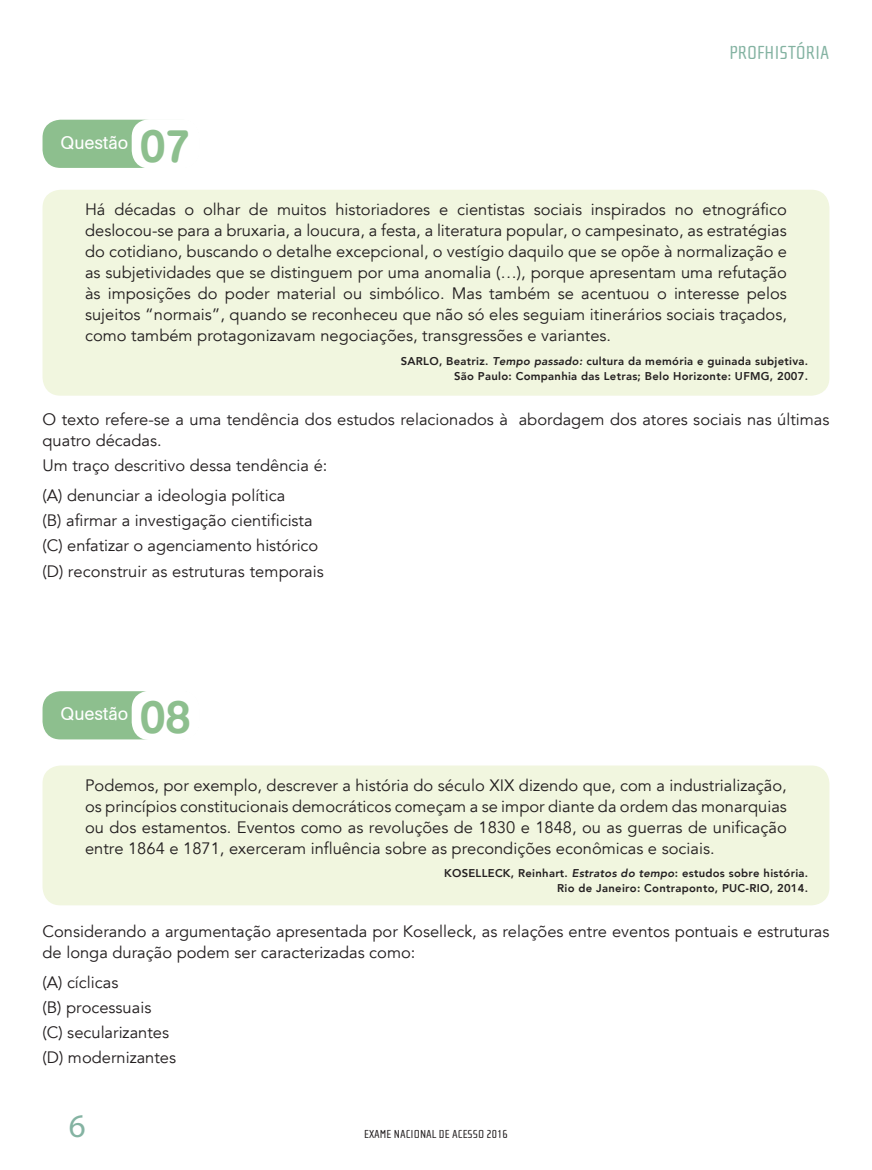
<style>
.page{position:relative;width:872px;height:1170px;background:#fff}
.page>*{position:absolute;margin:0;border:0;box-sizing:border-box;transform-origin:0 0}
.t1{font:500 45px "AG Book Rounded";color:#8dbf8e}
.t2{font:33px "Myriad Pro";color:#84b3a2}
.t3{font:19.5px "Cholla Sans";color:#84b3a2}
.t4{font:18px "AG Book Rounded";color:#fff}
.t5{font:16.5px/21px "Avenir";color:#231f20}
.t6{font:12px "Cholla Sans";color:#231f20}
.t7{font:800 11.25px/15px "Avenir";letter-spacing:.025em;color:#231f20;text-align:right}
.s1{font-style:italic}
</style>
<div class="page">
<div style="left:43px;top:190px;width:786px;height:205px;background:#f1f6df;border-radius:18px"></div>
<div style="left:43px;top:120px;width:156px;height:48px;background:#8dbf8e;border-radius:18px"></div>
<div style="left:132px;top:119px;width:67px;height:49px;background:#fff;border-radius:18px"></div>
<div style="left:43px;top:765px;width:786px;height:140px;background:#f1f6df;border-radius:18px"></div>
<div style="left:43px;top:691px;width:156px;height:48px;background:#8dbf8e;border-radius:18px"></div>
<div style="left:132px;top:690px;width:67px;height:50px;background:#fff;border-radius:18px"></div>
<p class="t4" style="left:61px;top:132px;width:69px">Questão</p>
<h1 class="t1" style="left:140px;top:119px;width:52px">07</h1>
<p class="t3" style="left:729px;top:42px;width:101px">PROFHISTÓRIA</p>
<p class="t5" style="left:85px;top:199px;width:703px;text-align:justify">Há décadas o olhar de muitos historiadores e cientistas sociais inspirados no etnográfico deslocou-se para a bruxaria, a loucura, a festa, a literatura popular, o campesinato, as estratégias do cotidiano, buscando o detalhe excepcional, o vestígio daquilo que se opõe à normalização e as subjetividades que se distinguem por uma anomalia (…), porque apresentam uma refutação às imposições do poder material ou simbólico. Mas também se acentuou o interesse pelos sujeitos “normais”, quando se reconheceu que não só eles seguiam itinerários sociais traçados, como também protagonizavam negociações, transgressões e variantes.</p>
<p class="t7" style="left:401px;top:353px;width:409px">SARLO, Beatriz. <span class="s1">Tempo passado:</span> cultura da memória e guinada subjetiva.<br>São Paulo: Companhia das Letras; Belo Horizonte: UFMG, 2007.</p>
<p class="t5" style="left:43px;top:409px;width:788px">O texto refere-se a uma tendência dos estudos relacionados à abordagem dos atores sociais nas últimas quatro décadas.</p>
<p class="t5" style="left:43px;top:451px;width:286px;line-height:29.5px">Um traço descritivo dessa tendência é: (A) denunciar a ideologia política</p>
<p class="t5" style="left:43px;top:508px;width:283px;line-height:25.2px">(B) afirmar a investigação cientificista (C) enfatizar o agenciamento histórico (D) reconstruir as estruturas temporais</p>
<p class="t4" style="left:61px;top:704px;width:69px">Questão</p>
<h1 class="t1" style="left:140px;top:691px;width:52px">08</h1>
<p class="t5" style="left:85px;top:775px;width:703px;text-align:justify">Podemos, por exemplo, descrever a história do século XIX dizendo que, com a industrialização, os princípios constitucionais democráticos começam a se impor diante da ordem das monarquias ou dos estamentos. Eventos como as revoluções de 1830 e 1848, ou as guerras de unificação entre 1864 e 1871, exerceram influência sobre as precondições econômicas e sociais.</p>
<p class="t7" style="left:444px;top:865px;width:366px">KOSELLECK, Reinhart. <span class="s1">Estratos do tempo</span>: estudos sobre história.<br>Rio de Janeiro: Contraponto, PUC-RIO, 2014.</p>
<p class="t5" style="left:43px;top:921px;width:788px">Considerando a argumentação apresentada por Koselleck, as relações entre eventos pontuais e estruturas de longa duração podem ser caracterizadas como:</p>
<p class="t5" style="left:43px;top:969px;width:135px;line-height:25.2px">(A) cíclicas<br>(B) processuais<br>(C) secularizantes (D) modernizantes</p>
<h2 class="t2" style="left:69px;top:1105px;width:18px">6</h2>
<p class="t6" style="left:364px;top:1126px;width:145px">EXAME NACIONAL DE ACESSO 2016</p>
</div>
